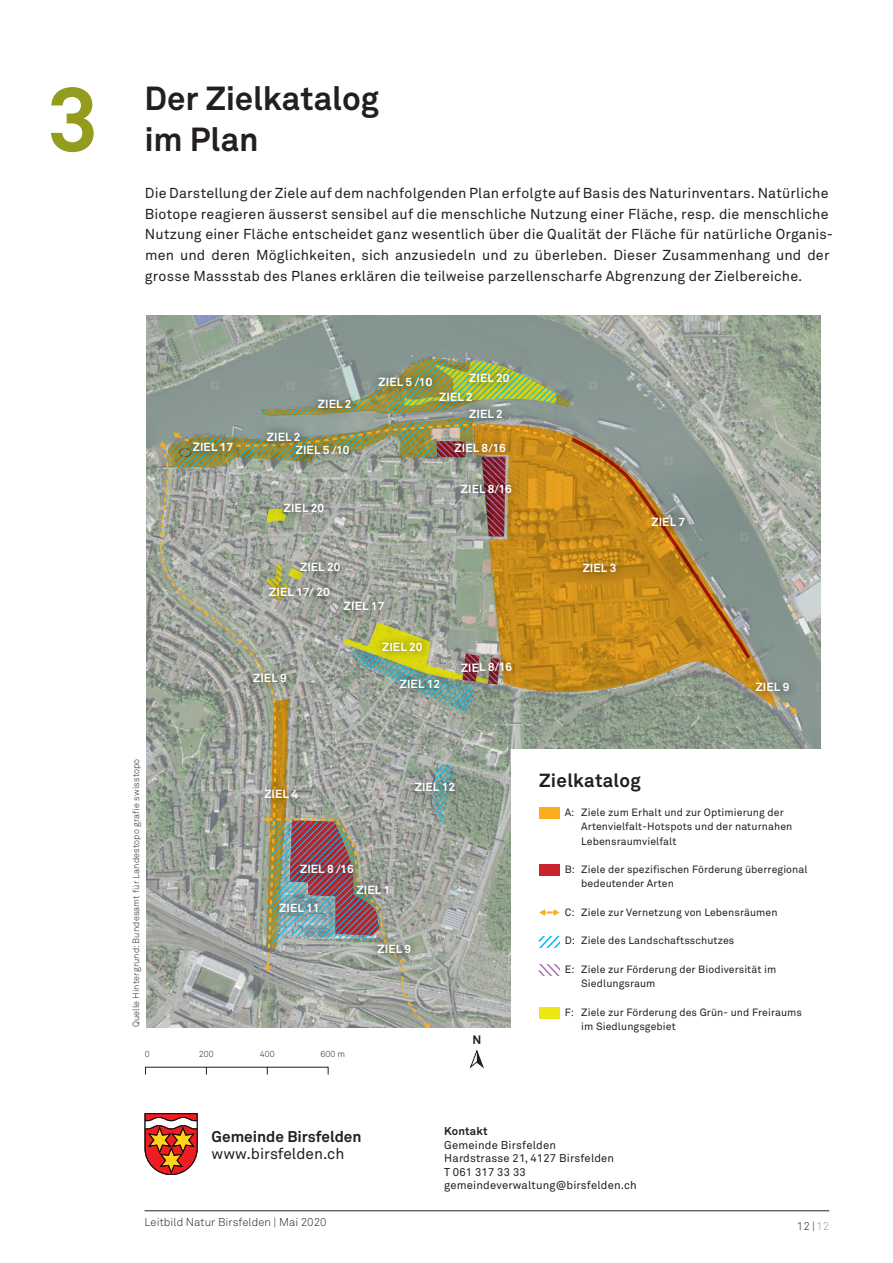
<style>
.page{position:relative;width:893px;height:1263px;background:#fff}
.page>*{position:absolute;margin:0;border:0;box-sizing:border-box;transform-origin:0 0}
.titel_1{font:700 90.15px "Akkurat";color:#939c1d}
.titel_1-2{font:700 33px/40.5px "Akkurat";letter-spacing:-.005em;color:#231f20}
.Ueberschrift{font:700 18.75px "Akkurat";letter-spacing:.015em;color:#231f20}
.Text_NeueHel_Roman_1{font:700 15.3px "Akkurat";color:#231f20}
.Text_NeueHel_Roman_1-2{font:15.3px "Akkurat";color:#231f20}
.Lauftext_AkkLig_9_5{font:14.25px/20.7px "Akkurat";letter-spacing:.015em;color:#231f20}
.t1{font:700 12.15px "Akkurat";color:#231f20}
.t2{font:700 11.7px "Akkurat";letter-spacing:.005em;color:#fff}
.Text_NeueHel_Roman_1-3{font:11.25px "Akkurat";letter-spacing:.015em;color:#231f20}
.t3{font:300 11.25px "Akkurat";letter-spacing:.005em;color:#231f20}
.Text_NeueHel_Roman_1-4{font:700 11.25px "Akkurat";letter-spacing:.015em;color:#231f20}
.Lauftext_Bold{font:10.5px/14.2px "Akkurat";letter-spacing:.01em;color:#231f20}
.Text_NeueHel_Roman_1-5{font:300 9px "Akkurat";letter-spacing:.015em;color:#231f20}
.t4{font:300 8.7px "Akkurat";color:#231f20}
.s1{color:#939598}
</style>
<div class="page">
<hr style="left:145px;top:1210px;width:684px;height:1px;background:#231f20">
<svg style="left:146px;top:316px;width:675px;height:711px;background:#97a198"></svg>
<svg style="left:750px;top:423px;width:46px;height:290px;background:#99a299"></svg>
<svg style="left:791px;top:707px;width:6px;height:6px"></svg>
<img style="left:750px;top:668px;width:52px;height:39px">
<svg style="left:470px;top:1050px;width:14px;height:18px"></svg>
<svg style="left:145px;top:1067px;width:184px;height:8px"></svg>
<div style="left:511px;top:749px;width:349px;height:284px;background:#fff"></div>
<svg style="left:160px;top:358px;width:590px;height:669px"></svg>
<div style="left:539px;top:1007px;width:20px;height:12px;background:#eae712"></div>
<svg style="left:145px;top:1113px;width:53px;height:62px"></svg>
<p class="titel_1" style="left:47px;top:62px;width:53px">3</p>
<p class="titel_1-2" style="left:144px;top:79px;width:236px">Der Zielkatalog im Plan</p>
<p class="Lauftext_AkkLig_9_5" style="left:145px;top:183px;width:690px">Die Darstellung der Ziele auf dem nachfolgenden Plan erfolgte auf Basis des Naturinventars. Natürliche Biotope reagieren äusserst sensibel auf die menschliche Nutzung einer Fläche, resp. die menschliche Nutzung einer Fläche entscheidet ganz wesentlich über die Qualität der Fläche für natürliche Organis&shy;men und deren Möglichkeiten, sich anzusiedeln und zu überleben. Dieser Zusammenhang und der grosse Massstab des Planes erklären die teilweise parzellenscharfe Abgrenzung der Zielbereiche.</p>
<p class="Text_NeueHel_Roman_1-5" style="left:131px;top:1027px;width:270px;rotate:-90deg">Quelle Hintergrund: Bundesamt für Landestopo grafie swisstopo</p>
<p class="t2" style="left:193px;top:440px;width:42px">ZIEL 17</p>
<p class="t2" style="left:267px;top:429px;width:35px">ZIEL 2</p>
<p class="t2" style="left:318px;top:396px;width:35px">ZIEL 2</p>
<p class="t2" style="left:379px;top:374px;width:55px">ZIEL 5 /10</p>
<p class="t2" style="left:469px;top:370px;width:42px">ZIEL 20</p>
<p class="t2" style="left:439px;top:390px;width:35px">ZIEL 2</p>
<p class="t2" style="left:469px;top:406px;width:35px">ZIEL 2</p>
<p class="t2" style="left:296px;top:443px;width:55px">ZIEL 5 /10</p>
<p class="t2" style="left:455px;top:440px;width:53px">ZIEL 8/16</p>
<p class="t2" style="left:461px;top:481px;width:53px">ZIEL 8/16</p>
<p class="t2" style="left:284px;top:501px;width:42px">ZIEL 20</p>
<p class="t2" style="left:300px;top:560px;width:42px">ZIEL 20</p>
<p class="t2" style="left:269px;top:585px;width:62px">ZIEL 17/ 20</p>
<p class="t2" style="left:253px;top:671px;width:35px">ZIEL 9</p>
<p class="t2" style="left:344px;top:599px;width:42px">ZIEL 17</p>
<p class="t2" style="left:382px;top:639px;width:42px">ZIEL 20</p>
<p class="t2" style="left:400px;top:677px;width:42px">ZIEL 12</p>
<p class="t2" style="left:461px;top:661px;width:53px;rotate:-2deg">ZIEL 8/16</p>
<p class="t2" style="left:264px;top:787px;width:35px">ZIEL 4</p>
<p class="t2" style="left:300px;top:862px;width:55px">ZIEL 8 /16</p>
<p class="t2" style="left:279px;top:900px;width:42px">ZIEL 11</p>
<p class="t2" style="left:356px;top:882px;width:35px">ZIEL 1</p>
<p class="t2" style="left:415px;top:779px;width:42px">ZIEL 12</p>
<p class="t2" style="left:377px;top:941px;width:35px">ZIEL 9</p>
<p class="t1" style="left:472px;top:1032px;width:10px">N</p>
<p class="t4" style="left:145px;top:1049px;width:6px">0</p>
<p class="t4" style="left:199px;top:1049px;width:16px">200</p>
<p class="t4" style="left:260px;top:1049px;width:16px">400</p>
<p class="t4" style="left:320px;top:1049px;width:26px">600 m</p>
<p class="t2" style="left:583px;top:560px;width:35px">ZIEL 3</p>
<p class="t2" style="left:651px;top:514px;width:35px">ZIEL 7</p>
<p class="Ueberschrift" style="left:539px;top:768px;width:103px">Zielkatalog</p>
<p class="t2" style="left:756px;top:679px;width:35px">ZIEL 9</p>
<p class="Lauftext_Bold" style="left:581px;top:805px;width:213px;text-indent:-17px">A: Ziele zum Erhalt und zur Optimierung der<br>Artenvielfalt-Hotspots und der naturnahen<br>Lebensraumvielfalt</p>
<p class="Lauftext_Bold" style="left:581px;top:862px;width:228px;text-indent:-17px">B: Ziele der spezifischen Förderung überregional bedeutender Arten</p>
<p class="Lauftext_Bold" style="left:565px;top:905px;width:214px">C: Ziele zur Vernetzung von Lebensräumen</p>
<p class="Lauftext_Bold" style="left:565px;top:934px;width:171px">D: Ziele des Landschaftsschutzes</p>
<p class="Lauftext_Bold" style="left:581px;top:962px;width:197px;text-indent:-17px">E: Ziele zur Förderung der Biodiversität im<br>Siedlungsraum</p>
<p class="Lauftext_Bold" style="left:581px;top:1005px;width:222px;text-indent:-17px">F: Ziele zur Förderung des Grün- und Freiraums im Siedlungsgebiet</p>
<p class="Text_NeueHel_Roman_1" style="left:212px;top:1126px;width:151px">Gemeinde Birsfelden</p>
<p class="Text_NeueHel_Roman_1-2" style="left:212px;top:1144px;width:134px">www.birsfelden.ch</p>
<p class="t3" style="left:145px;top:1215px;width:183px">Leitbild Natur Birsfelden | Mai 2020</p>
<p class="Text_NeueHel_Roman_1-4" style="left:444px;top:1124px;width:45px">Kontakt</p>
<p class="Text_NeueHel_Roman_1-3" style="left:444px;top:1138px;width:113px">Gemeinde Birsfelden</p>
<p class="Text_NeueHel_Roman_1-3" style="left:444px;top:1152px;width:171px">Hardstrasse 21, 4127 Birsfelden</p>
<p class="Text_NeueHel_Roman_1-3" style="left:444px;top:1165px;width:83px">T 061 317 33 33</p>
<p class="Text_NeueHel_Roman_1-3" style="left:444px;top:1179px;width:194px">gemeindeverwaltung@birsfelden.ch</p>
<p class="t3" style="left:797px;top:1219px;width:34px">12 | <span class="s1">12</span></p>
</div>
